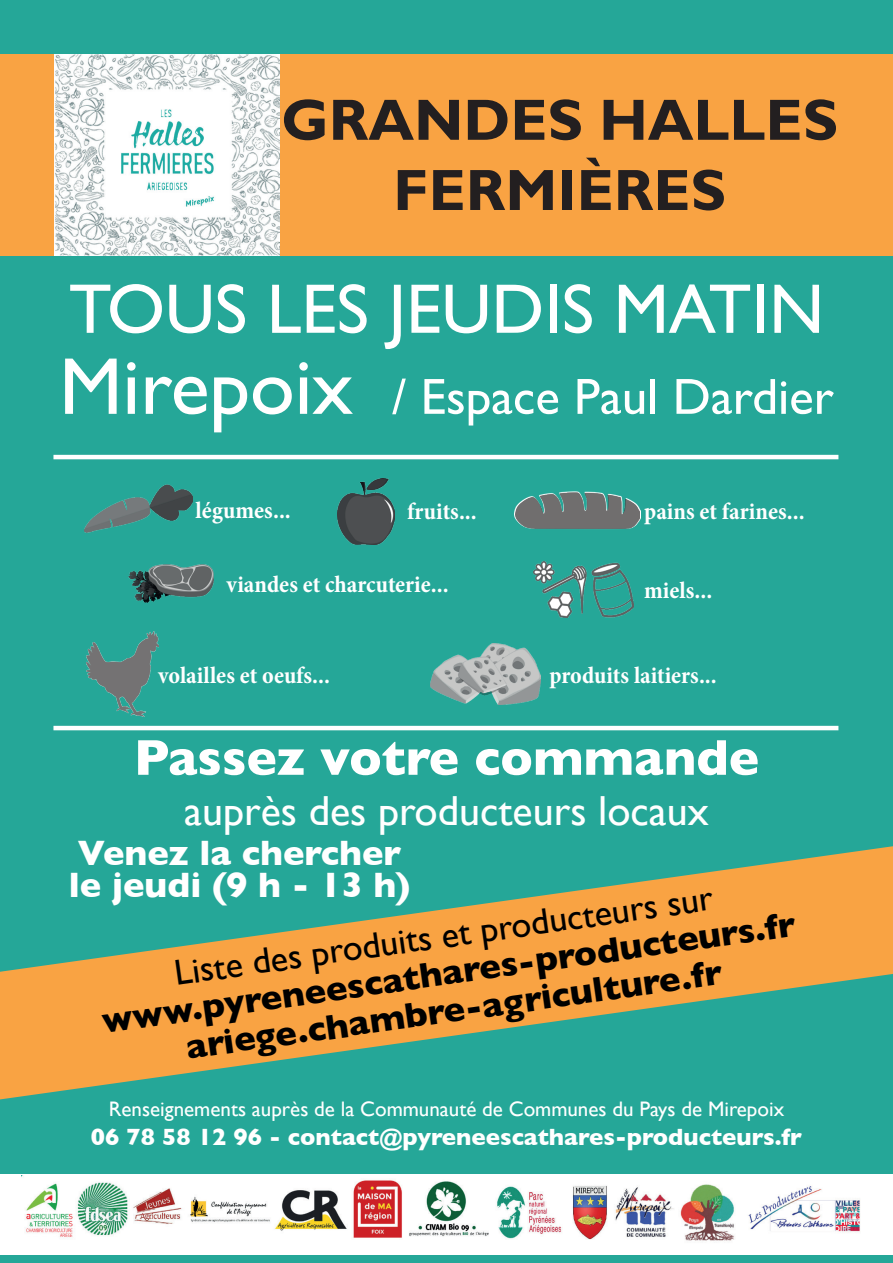
<style>
.page{position:relative;width:893px;height:1263px;background:#25a798}
.page>*{position:absolute;margin:0;border:0;box-sizing:border-box;transform-origin:0 0}
.t1{font:70.5px "Gill Sans";color:#fff}
.t2{font:700 58.5px/70.2px "Gill Sans";color:#231f20;text-align:center}
.t3{font:51px "Gill Sans";color:#fff}
.t4{font:700 51px "Gill Sans";color:#fff}
.t5{font:42px "Gill Sans";color:#fff}
.t6{font:700 36px/37.5px "Gill Sans";color:#000;text-align:center}
.t7{font:36px "Gill Sans";color:#000}
.t8{font:700 36px/31.5px "Gill Sans";color:#fff}
.t9{font:700 condensed 24px "Minion Pro";color:#fff}
.t10{font:700 24px "Gill Sans";color:#fff}
.t11{font:21px "Gill Sans";color:#fff}
.s1{font-size:81px}
</style>
<div class="page">
<div style="left:0;top:54px;width:893px;height:201px;background:#f9a343"></div>
<img style="left:54px;top:54px;width:226px;height:201px">
<div style="left:0;top:1174px;width:893px;height:80px;background:#fff"></div>
<img style="left:21px;top:1175px;width:839px;height:66px">
<hr style="left:53px;top:455px;width:785px;height:4px;background:#fff">
<img style="left:515px;top:491px;width:125px;height:38px">
<img style="left:85px;top:484px;width:107px;height:49px">
<img style="left:337px;top:478px;width:58px;height:66px">
<img style="left:87px;top:632px;width:71px;height:84px">
<img style="left:430px;top:643px;width:110px;height:61px">
<img style="left:128px;top:564px;width:86px;height:39px">
<img style="left:533px;top:561px;width:101px;height:57px">
<hr style="left:53px;top:726px;width:785px;height:4px;background:#fff">
<svg style="left:0;top:846px;width:893px;height:253px;fill:#f9a343"></svg>
<h2 class="t2" style="left:281px;top:87px;width:558px">GRANDES HALLES<br>FERMIÈRES</h2>
<h1 class="t1" style="left:69px;top:268px;width:756px">TOUS LES JEUDIS MATIN</h1>
<h3 class="t3" style="left:59px;top:367px;width:776px"><span class="s1">Mirepoix</span> / Espace Paul Dardier</h3>
<p class="t9" style="left:196px;top:493px;width:97px">légumes...</p>
<p class="t9" style="left:407px;top:495px;width:71px">fruits...</p>
<p class="t9" style="left:644px;top:495px;width:162px">pains et farines...</p>
<p class="t9" style="left:227px;top:568px;width:224px">viandes et charcuterie...</p>
<p class="t9" style="left:644px;top:574px;width:70px">miels...</p>
<p class="t9" style="left:158px;top:658px;width:174px">volailles et oeufs...</p>
<p class="t9" style="left:550px;top:658px;width:169px">produits laitiers...</p>
<h3 class="t4" style="left:134px;top:717px;width:627px">Passez votre commande</h3>
<h3 class="t5" style="left:184px;top:786px;width:526px">auprès des producteurs locaux</h3>
<h3 class="t8" style="left:69px;top:836px;width:343px">Venez la chercher le jeudi (9 h - 13 h)</h3>
<h3 class="t7" style="left:172px;top:952px;width:545px;rotate:-8deg">Liste des produits et producteurs sur</h3>
<h3 class="t6" style="left:99px;top:1002px;width:702px;rotate:-8deg">www.pyreneescathares-producteurs.fr ariege.chambre-agriculture.fr</h3>
<p class="t11" style="left:109px;top:1097px;width:677px">Renseignements auprès de la Communauté de Communes du Pays de Mirepoix</p>
<p class="t10" style="left:91px;top:1118px;width:713px">06 78 58 12 96 - contact@pyreneescathares-producteurs.fr</p>
</div>
